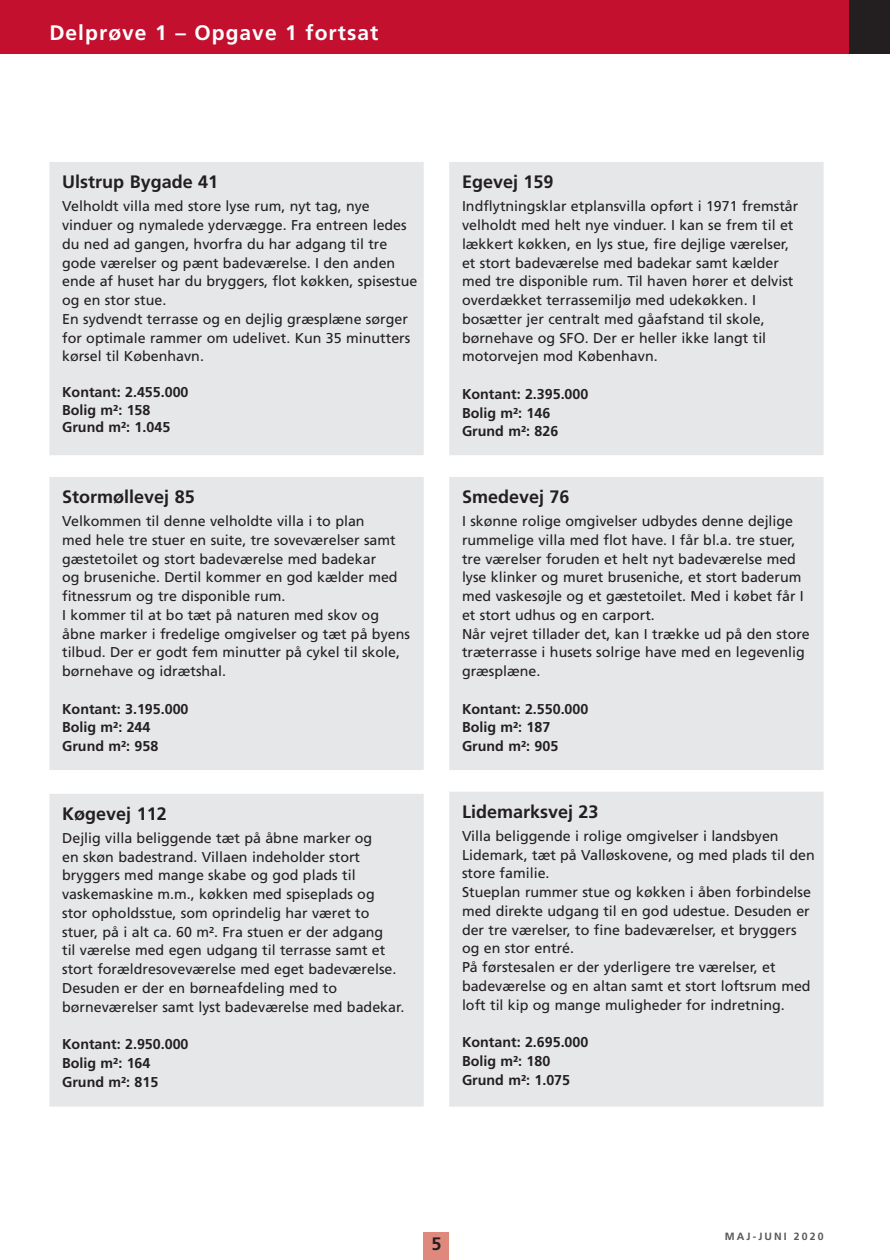
<style>
.page{position:relative;width:890px;height:1260px;background:#fff}
.page>*{position:absolute;margin:0;border:0;box-sizing:border-box;transform-origin:0 0}
.t1{font:700 21px "Frutiger";letter-spacing:.05em;color:#fff}
.t2{font:700 18px "Frutiger";color:#231f20}
.t3{font:14.25px/18.8px "Frutiger";color:#231f20}
.t4{font:700 14.25px/18.8px "Frutiger";color:#231f20}
.t5{font:700 10.5px "Frutiger";letter-spacing:.2em;color:#57585a}
</style>
<div class="page">
<div style="left:0;top:0;width:849px;height:54px;background:#c3102f"></div>
<div style="left:849px;top:0;width:41px;height:54px;background:#231f20"></div>
<div style="left:424px;top:1231px;width:25px;height:29px;background:#df887c"></div>
<div style="left:49px;top:162px;width:375px;height:944px;background:#e6e7e9"></div>
<svg style="left:49px;top:455px;width:375px;height:338px;fill:#e6e7e9"></svg>
<div style="left:449px;top:162px;width:374px;height:944px;background:#e6e7e9"></div>
<svg style="left:449px;top:455px;width:374px;height:336px;fill:#e6e7e9"></svg>
<h1 class="t1" style="left:49px;top:20px;width:330px">Delprøve 1 – Opgave 1 fortsat</h1>
<p class="t2" style="left:62px;top:171px;width:158px">Ulstrup Bygade 41</p>
<p class="t3" style="left:62px;top:197px;width:357px">Velholdt villa med store lyse rum, nyt tag, nye vinduer og nymalede ydervægge. Fra entreen ledes du ned ad gangen, hvorfra du har adgang til tre gode værelser og pænt badeværelse. I den anden ende af huset har du bryggers, flot køkken, spisestue og en stor stue.<br>En sydvendt terrasse og en dejlig græsplæne sørger for optimale rammer om udelivet. Kun 35 minutters kørsel til København.</p>
<p class="t4" style="left:62px;top:384px;width:128px;line-height:17.2px">Kontant: 2.455.000<br>Bolig m²: 158<br>Grund m²: 1.045</p>
<p class="t2" style="left:62px;top:486px;width:134px">Stormøllevej 85</p>
<p class="t3" style="left:62px;top:512px;width:349px">Velkommen til denne velholdte villa i to plan<br>med hele tre stuer en suite, tre soveværelser samt gæstetoilet og stort badeværelse med badekar<br>og bruseniche. Dertil kommer en god kælder med fitnessrum og tre disponible rum.<br>I kommer til at bo tæt på naturen med skov og åbne marker i fredelige omgivelser og tæt på byens tilbud. Der er godt fem minutter på cykel til skole, børnehave og idrætshal.</p>
<p class="t4" style="left:62px;top:699px;width:128px">Kontant: 3.195.000<br>Bolig m²: 244<br>Grund m²: 958</p>
<p class="t2" style="left:62px;top:803px;width:106px">Køgevej 112</p>
<p class="t3" style="left:62px;top:828px;width:344px">Dejlig villa beliggende tæt på åbne marker og<br>en skøn badestrand. Villaen indeholder stort bryggers med mange skabe og god plads til vaskemaskine m.m., køkken med spiseplads og<br>stor opholdsstue, som oprindelig har været to stuer, på i alt ca. 60 m². Fra stuen er der adgang<br>til værelse med egen udgang til terrasse samt et stort forældresoveværelse med eget badeværelse.<br>Desuden er der en børneafdeling med to børneværelser samt lyst badeværelse med badekar.</p>
<p class="t4" style="left:62px;top:1035px;width:128px">Kontant: 2.950.000<br>Bolig m²: 164<br>Grund m²: 815</p>
<p class="t2" style="left:462px;top:171px;width:93px">Egevej 159</p>
<p class="t3" style="left:462px;top:197px;width:338px">Indflytningsklar etplansvilla opført i 1971 fremstår velholdt med helt nye vinduer. I kan se frem til et lækkert køkken, en lys stue, fire dejlige værelser, et stort badeværelse med badekar samt kælder med tre disponible rum. Til haven hører et delvist overdækket terrassemiljø med udekøkken. I bosætter jer centralt med gåafstand til skole, børnehave og SFO. Der er heller ikke langt til motorvejen mod København.</p>
<p class="t4" style="left:462px;top:384px;width:128px">Kontant: 2.395.000<br>Bolig m²: 146<br>Grund m²: 826</p>
<p class="t2" style="left:462px;top:486px;width:109px">Smedevej 76</p>
<p class="t3" style="left:462px;top:512px;width:349px">I skønne rolige omgivelser udbydes denne dejlige rummelige villa med flot have. I får bl.a. tre stuer, tre værelser foruden et helt nyt badeværelse med lyse klinker og muret bruseniche, et stort baderum med vaskesøjle og et gæstetoilet. Med i købet får I et stort udhus og en carport.<br>Når vejret tillader det, kan I trække ud på den store træterrasse i husets solrige have med en legevenlig græsplæne.</p>
<p class="t4" style="left:462px;top:699px;width:128px">Kontant: 2.550.000<br>Bolig m²: 187<br>Grund m²: 905</p>
<p class="t2" style="left:462px;top:801px;width:138px">Lidemarksvej 23</p>
<p class="t3" style="left:462px;top:826px;width:354px">Villa beliggende i rolige omgivelser i landsbyen Lidemark, tæt på Valløskovene, og med plads til den store familie.<br>Stueplan rummer stue og køkken i åben forbindelse med direkte udgang til en god udestue. Desuden er der tre værelser, to fine badeværelser, et bryggers og en stor entré.<br>På førstesalen er der yderligere tre værelser, et badeværelse og en altan samt et stort loftsrum med loft til kip og mange muligheder for indretning.</p>
<p class="t4" style="left:462px;top:1032px;width:128px">Kontant: 2.695.000<br>Bolig m²: 180<br>Grund m²: 1.075</p>
<p class="t2" style="left:431px;top:1233px;width:12px">5</p>
<p class="t5" style="left:725px;top:1229px;width:100px">MAJ-JUNI 2020</p>
</div>
